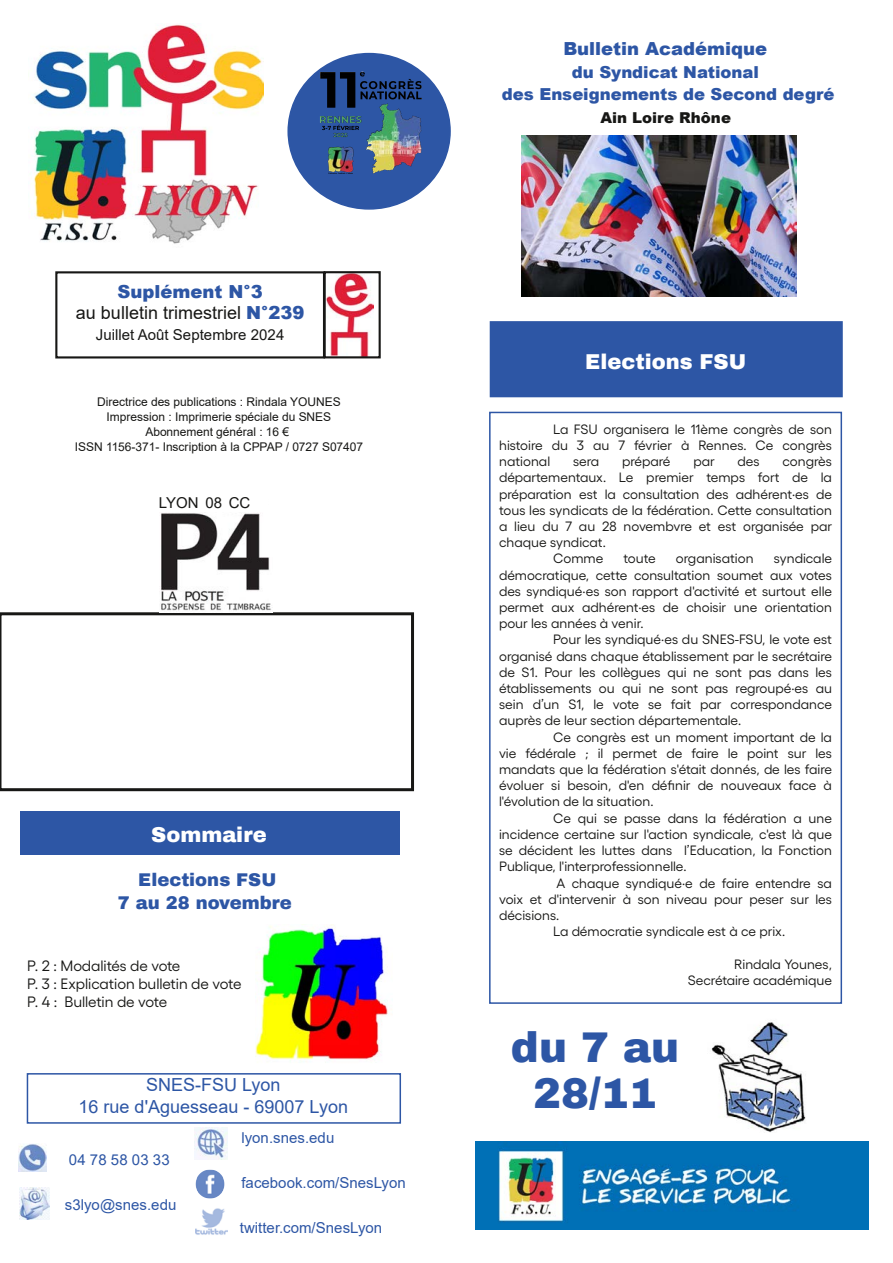
<style>
.page{position:relative;width:893px;height:1263px;background:#fff}
.page>*{position:absolute;margin:0;border:0;box-sizing:border-box;transform-origin:0 0}
.t1{font:900 42px/45.8px "Archivo";color:#2d56a5;text-align:center}
.t2{font:900 21px "Archivo";color:#fff}
.t3{font:18px/22.5px "Arial";color:#2d56a5;text-align:center}
.t4{font:18px/20.7px "Arial";color:#171715;text-align:center}
.t5{font:900 18px/22.5px "Archivo";color:#2d56a5;text-align:center}
.t6{font:900 18px "Arial";color:#2d56a5}
.t7{font:900 16.5px/22.5px "Arial";letter-spacing:-.005em;color:#2d56a5;text-align:center}
.t8{font:15px "Arial";letter-spacing:.005em;color:#2d56a5}
.t9{font:15px/18px "Gellix";letter-spacing:-.005em;color:#171715}
.t10{font:15px "Arial";letter-spacing:.005em;color:#171715}
.t11{font:900 15px "Arial";letter-spacing:.005em;color:#171715}
.t12{font:13.5px/16.2px "Gellix";color:#171715;text-align:justify}
.t13{font:12px/15px "Arial";letter-spacing:-.005em;color:#171715;text-align:center}
.s1{font-weight:900;color:#2d56a5}
</style>
<div class="page">
<svg style="left:0;top:612px;width:414px;height:179px"></svg>
<img style="left:161px;top:513px;width:110px;height:98px">
<div style="left:20px;top:811px;width:380px;height:44px;background:#2d56a5"></div>
<img style="left:19px;top:1144px;width:28px;height:27px">
<img style="left:20px;top:1187px;width:30px;height:32px">
<img style="left:195px;top:1127px;width:32px;height:32px">
<img style="left:195px;top:1169px;width:30px;height:30px">
<img style="left:195px;top:1208px;width:32px;height:27px">
<div style="left:27px;top:1073px;width:374px;height:50px;border:2px solid #2d56a5"></div>
<div style="left:490px;top:322px;width:352px;height:74px;background:#2d56a5"></div>
<div style="left:490px;top:321px;width:353px;height:76px;border:2px solid #2d56a5"></div>
<div style="left:489px;top:412px;width:353px;height:591px;border:2px solid #2d56a5"></div>
<img style="left:476px;top:1141px;width:392px;height:88px">
<div style="left:288px;top:54px;width:162px;height:155px;background:#2d56a5;border-radius:50%"></div>
<img style="left:31px;top:24px;width:232px;height:220px">
<img style="left:327px;top:274px;width:46px;height:81px">
<div style="left:324px;top:271px;width:57px;height:87px;border:2px solid #171715"></div>
<div style="left:55px;top:271px;width:270px;height:87px;border:2px solid #171715"></div>
<img style="left:522px;top:135px;width:274px;height:161px">
<img style="left:256px;top:924px;width:133px;height:138px">
<img style="left:711px;top:1022px;width:95px;height:110px">
<img style="left:320px;top:72px;width:103px;height:102px">
<h3 class="t4" style="left:76px;top:282px;width:230px"><span class="s1">Suplément N°3<br></span>au bulletin trimestriel <span class="s1">N°239</span></h3>
<p class="t10" style="left:96px;top:326px;width:190px">Juillet Août Septembre 2024</p>
<p class="t13" style="left:75px;top:394px;width:290px">Directrice des publications : Rindala YOUNES Impression : Imprimerie spéciale du SNES Abonnement général : 16 €<br>ISSN 1156-371- Inscription à la CPPAP / 0727 S07407</p>
<p class="t10" style="left:159px;top:495px;width:93px">LYON 08 CC</p>
<h2 class="t2" style="left:151px;top:821px;width:117px">Sommaire</h2>
<h3 class="t5" style="left:118px;top:868px;width:176px">Elections FSU<br>7 au 28 novembre</h3>
<p class="t9" style="left:27px;top:955px;width:216px">P. 2 : Modalités de vote<br>P. 3 : Explication bulletin de vote<br>P. 4 : Bulletin de vote</p>
<h3 class="t3" style="left:78px;top:1073px;width:271px">SNES-FSU Lyon<br>16 rue d'Aguesseau - 69007 Lyon</h3>
<p class="t8" style="left:69px;top:1151px;width:102px">04 78 58 03 33</p>
<p class="t8" style="left:65px;top:1196px;width:113px">s3lyo@snes.edu</p>
<p class="t8" style="left:241px;top:1129px;width:94px">lyon.snes.edu</p>
<p class="t8" style="left:241px;top:1174px;width:166px">facebook.com/SnesLyon</p>
<p class="t8" style="left:240px;top:1219px;width:144px">twitter.com/SnesLyon</p>
<h3 class="t6" style="left:563px;top:36px;width:205px">Bulletin Académique</h3>
<p class="t7" style="left:502px;top:60px;width:334px">du Syndicat National<br>des Enseignements de Second degré</p>
<p class="t11" style="left:600px;top:106px;width:132px">Ain Loire Rhône</p>
<h2 class="t2" style="left:585px;top:348px;width:162px">Elections FSU</h2>
<p class="t12" style="left:499px;top:420px;width:334px;text-indent:54px">La FSU organisera le 11ème congrès de son histoire du 3 au 7 février à Rennes. Ce congrès national</p>
<p class="t12" style="left:573px;top:452px;width:28px">sera</p>
<p class="t12" style="left:622px;top:452px;width:50px">préparé</p>
<p class="t12" style="left:693px;top:452px;width:23px">par</p>
<p class="t12" style="left:737px;top:452px;width:24px">des</p>
<p class="t12" style="left:782px;top:452px;width:51px">congrès</p>
<p class="t12" style="left:499px;top:468px;width:334px">départementaux. Le premier temps fort de la</p>
<p class="t12" style="left:499px;top:485px;width:334px">préparation est la consultation des adhérent·es de</p>
<p class="t12" style="left:499px;top:501px;width:334px">tous les syndicats de la fédération. Cette consultation</p>
<p class="t12" style="left:499px;top:517px;width:334px">a lieu du 7 au 28 novembvre et est organisée par</p>
<p class="t12" style="left:499px;top:533px;width:108px">chaque syndicat.</p>
<p class="t12" style="left:553px;top:549px;width:52px">Comme</p>
<p class="t12" style="left:623px;top:549px;width:34px">toute</p>
<p class="t12" style="left:676px;top:549px;width:79px">organisation</p>
<p class="t12" style="left:774px;top:549px;width:60px">syndicale</p>
<p class="t12" style="left:499px;top:566px;width:334px">démocratique, cette consultation soumet aux votes</p>
<p class="t12" style="left:499px;top:582px;width:334px">des syndiqué·es son rapport d'activité et surtout elle</p>
<p class="t12" style="left:499px;top:598px;width:334px">permet aux adhérent·es de choisir une orientation</p>
<p class="t12" style="left:499px;top:614px;width:146px">pour les années à venir.</p>
<p class="t12" style="left:553px;top:630px;width:280px">Pour les syndiqué·es du SNES-FSU, le vote est</p>
<p class="t12" style="left:499px;top:647px;width:334px">organisé dans chaque établissement par le secrétaire</p>
<p class="t12" style="left:499px;top:663px;width:334px">de S1. Pour les collègues qui ne sont pas dans les</p>
<p class="t12" style="left:499px;top:679px;width:334px">établissements ou qui ne sont pas regroupé·es au</p>
<p class="t12" style="left:499px;top:695px;width:334px">sein d’un S1, le vote se fait par correspondance</p>
<p class="t12" style="left:499px;top:711px;width:244px">auprès de leur section départementale.</p>
<p class="t12" style="left:553px;top:728px;width:280px">Ce congrès est un moment important de la</p>
<p class="t12" style="left:499px;top:744px;width:334px">vie fédérale ; il permet de faire le point sur les</p>
<p class="t12" style="left:499px;top:760px;width:334px">mandats que la fédération s'était donnés, de les faire</p>
<p class="t12" style="left:499px;top:776px;width:334px">évoluer si besoin, d'en définir de nouveaux face à</p>
<p class="t12" style="left:499px;top:792px;width:156px">l'évolution de la situation.</p>
<p class="t12" style="left:553px;top:809px;width:280px">Ce qui se passe dans la fédération a une</p>
<p class="t12" style="left:499px;top:825px;width:334px">incidence certaine sur l'action syndicale, c'est là que</p>
<p class="t12" style="left:499px;top:841px;width:334px">se décident les luttes dans l’Education, la Fonction</p>
<p class="t12" style="left:499px;top:857px;width:189px">Publique, l'interprofessionnelle.</p>
<p class="t12" style="left:556px;top:873px;width:277px">A chaque syndiqué·e de faire entendre sa</p>
<p class="t12" style="left:499px;top:890px;width:334px">voix et d'intervenir à son niveau pour peser sur les</p>
<p class="t12" style="left:499px;top:906px;width:62px">décisions.</p>
<p class="t12" style="left:553px;top:922px;width:234px">La démocratie syndicale est à ce prix.</p>
<p class="t12" style="left:688px;top:954px;width:146px;text-align:right">Rindala Younes,<br>Secrétaire académique</p>
<h1 class="t1" style="left:511px;top:1024px;width:170px">du 7 au<br>28/11</h1>
</div>
